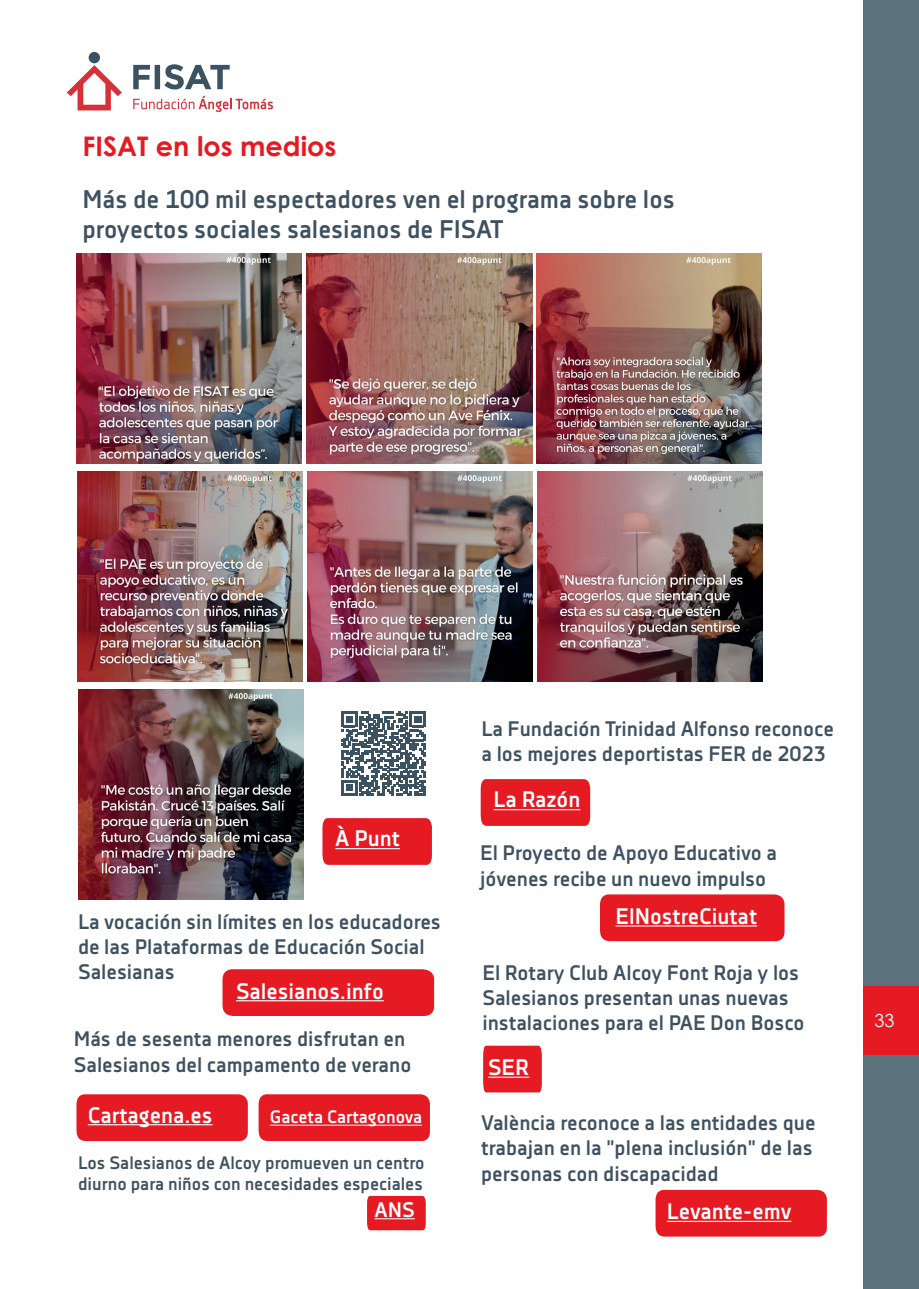
<style>
.page{position:relative;width:919px;height:1289px;background:#fff}
.page>*{position:absolute;margin:0;border:0;box-sizing:border-box;transform-origin:0 0}
.t1{font:700 27px "Century Gothic";color:#e51a23}
.t2{font:700 25.5px/30.6px "Decima Nova Pro";color:#3e5161}
.t3{font:700 22.5px "Decima Nova Pro";color:#fff}
.t4{font:700 21px/25.2px "Decima Nova Pro";color:#3e5161}
.t5{font:700 21px "Decima Nova Pro";color:#fff}
.t6{font:700 18px/21.6px "Decima Nova Pro";color:#3e5161}
.t7{font:700 18px "Decima Nova Pro";color:#fff}
.t8{font:18px "Century Gothic";color:#fff}
</style>
<div class="page">
<div style="left:76px;top:1094px;width:172px;height:46px;background:#e51a23"></div>
<svg style="left:483px;top:1045px;width:59px;height:47px;background:#e6232b"></svg>
<hr style="left:488px;top:1076px;width:41px;height:1px;background:#fff">
<div style="left:222px;top:969px;width:212px;height:46px;background:#e51a23"></div>
<hr style="left:236px;top:1000px;width:148px;height:1px;background:#fff">
<svg style="left:367px;top:1195px;width:58px;height:35px;background:#e6232b"></svg>
<hr style="left:374px;top:1218px;width:41px;height:1px;background:#fff">
<hr style="left:88px;top:1124px;width:124px;height:1px;background:#fff">
<div style="left:480px;top:779px;width:110px;height:46px;background:#e51a23"></div>
<hr style="left:493px;top:809px;width:87px;height:1px;background:#fff">
<div style="left:600px;top:894px;width:184px;height:47px;background:#e51a23"></div>
<hr style="left:615px;top:925px;width:142px;height:1px;background:#fff">
<div style="left:655px;top:1189px;width:171px;height:47px;background:#e51a23"></div>
<hr style="left:666px;top:1220px;width:125px;height:1px;background:#fff">
<div style="left:258px;top:1094px;width:172px;height:46px;background:#e51a23"></div>
<hr style="left:270px;top:1124px;width:152px;height:1px;background:#fff">
<svg style="left:341px;top:711px;width:84px;height:85px"></svg>
<img style="left:78px;top:689px;width:225px;height:210px">
<img style="left:77px;top:253px;width:225px;height:210px">
<img style="left:307px;top:253px;width:225px;height:210px">
<img style="left:536px;top:253px;width:225px;height:210px">
<img style="left:77px;top:471px;width:225px;height:210px">
<img style="left:308px;top:471px;width:224px;height:210px">
<img style="left:537px;top:471px;width:225px;height:210px">
<div style="left:322px;top:818px;width:110px;height:46px;background:#e51a23"></div>
<hr style="left:335px;top:848px;width:65px;height:1px;background:#fff">
<div style="left:862px;top:0;width:56px;height:1288px;background:#5b717c"></div>
<div style="left:862px;top:986px;width:56px;height:68px;background:#e51a23"></div>
<svg style="left:133px;top:64px;width:97px;height:25px"></svg>
<div style="left:89px;top:52px;width:11px;height:11px;background:#3b5262;border-radius:50%"></div>
<svg style="left:67px;top:65px;width:55px;height:45px"></svg>
<svg style="left:133px;top:96px;width:140px;height:16px"></svg>
<p class="t1" style="left:82px;top:126px;width:255px">FISAT en los medios</p>
<p class="t2" style="left:82px;top:184px;width:593px">Más de 100 mil espectadores ven el programa sobre los proyectos sociales salesianos de FISAT</p>
<p class="t3" style="left:335px;top:825px;width:66px">À Punt</p>
<p class="t4" style="left:78px;top:910px;width:364px">La vocación sin límites en los educadores de las Plataformas de Educación Social<br>Salesianas</p>
<p class="t3" style="left:236px;top:977px;width:149px">Salesianos.info</p>
<p class="t4" style="left:74px;top:1027px;width:339px">Más de sesenta menores disfrutan en<br>Salesianos del campamento de verano</p>
<p class="t3" style="left:88px;top:1101px;width:126px">Cartagena.es</p>
<p class="t7" style="left:270px;top:1106px;width:154px">Gaceta Cartagonova</p>
<p class="t6" style="left:78px;top:1152px;width:348px">Los Salesianos de Alcoy promueven un centro diurno para niños con necesidades especiales</p>
<p class="t5" style="left:374px;top:1197px;width:42px">ANS</p>
<p class="t4" style="left:481px;top:717px;width:354px">La Fundación Trinidad Alfonso reconoce a los mejores deportistas FER de 2023</p>
<p class="t3" style="left:493px;top:786px;width:88px">La Razón</p>
<p class="t4" style="left:480px;top:841px;width:298px">El Proyecto de Apoyo Educativo a jóvenes recibe un nuevo impulso</p>
<p class="t3" style="left:615px;top:903px;width:143px">ElNostreCiutat</p>
<p class="t4" style="left:482px;top:961px;width:324px">El Rotary Club Alcoy Font Roja y los<br>Salesianos presentan unas nuevas instalaciones para el PAE Don Bosco</p>
<p class="t3" style="left:488px;top:1054px;width:43px">SER</p>
<p class="t4" style="left:481px;top:1111px;width:336px">València reconoce a las entidades que trabajan en la "plena inclusión" de las personas con discapacidad</p>
<p class="t3" style="left:666px;top:1198px;width:126px">Levante-emv</p>
<p class="t8" style="left:874px;top:1007px;width:21px">33</p>
</div>
